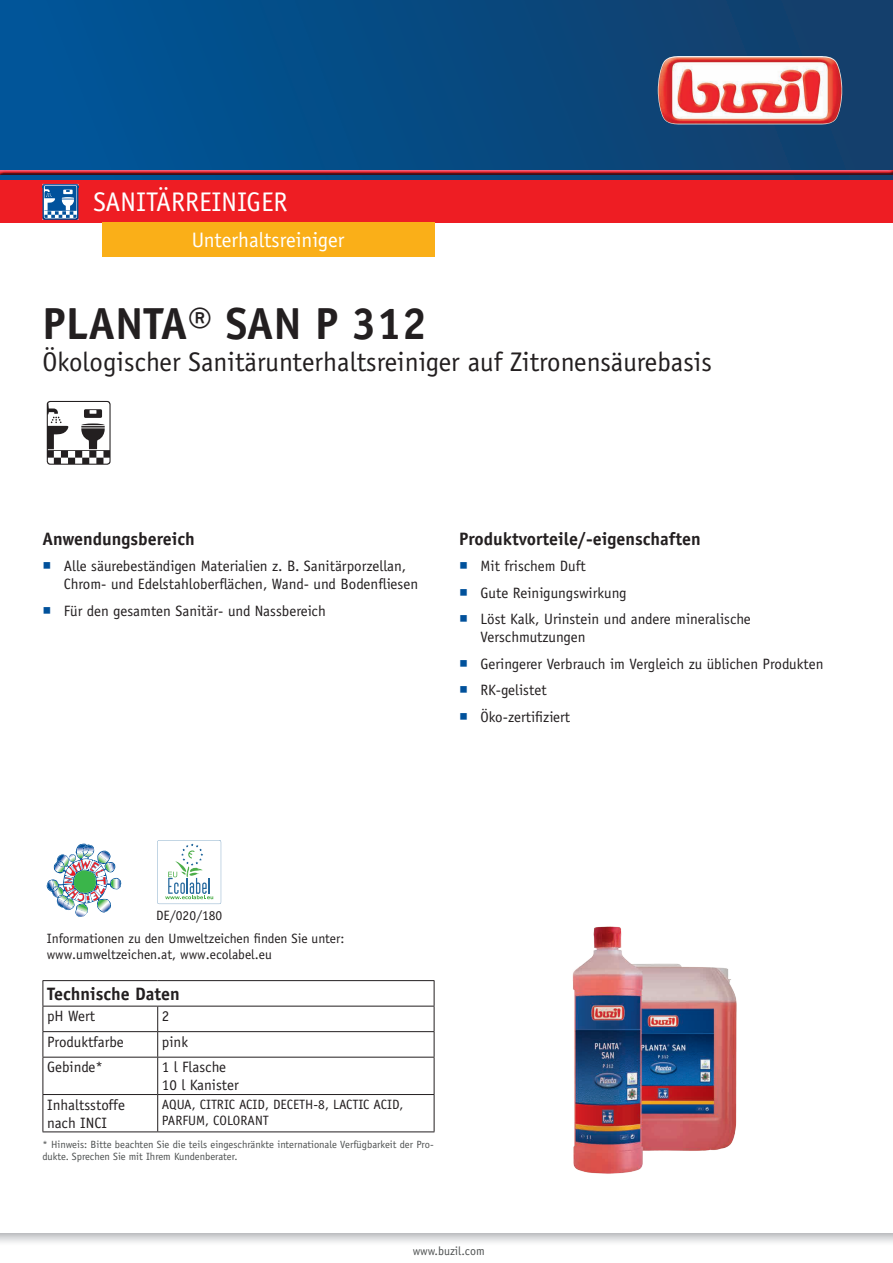
<style>
.page{position:relative;width:893px;height:1263px;background:#fff}
.page>*{position:absolute;margin:0;border:0;box-sizing:border-box;transform-origin:0 0}
.t1{font:700 45px "Officina Sans Std";color:#231f20}
.t2{font:27px "Officina Sans Std";color:#231f20}
.t3{font:27px "Officina Sans Std";color:#fff}
.t4{font:21px "Officina Sans Std";color:#fff}
.t5{font:700 18px "Officina Sans Std";color:#231f20}
.t6{font:15px/18px "Officina Sans Std";color:#231f20}
.t7{font:13.5px/22.5px "Officina Sans Std";color:#231f20}
.t8{font:12px "Officina Sans Std";color:#4e5151}
.t9{font:10.5px/11.7px "Officina Sans Std";color:#4e5151}
.s1{font-family:"Arial Unicode MS";color:#01519b}
</style>
<div class="page">
<div style="left:0;top:0;width:893px;height:180px;background:linear-gradient(to right,#00569a,#143e69)"></div>
<img style="left:658px;top:56px;width:184px;height:68px">
<svg style="left:0;top:1233px;width:893px;height:10px"></svg>
<div style="left:0;top:169px;width:893px;height:6px;background:#015599;opacity:.75"></div>
<div style="left:0;top:180px;width:893px;height:43px;background:#ee1d23"></div>
<img style="left:43px;top:184px;width:35px;height:36px">
<svg style="left:44px;top:185px;width:35px;height:33px"></svg>
<div style="left:102px;top:223px;width:333px;height:34px;background:#faaf18"></div>
<svg style="left:47px;top:401px;width:64px;height:64px"></svg>
<svg style="left:47px;top:844px;width:74px;height:73px"></svg>
<svg style="left:157px;top:840px;width:64px;height:64px"></svg>
<hr style="left:43px;top:1031px;width:115px;height:1px;background:#231f20">
<hr style="left:158px;top:1031px;width:276px;height:1px;background:#231f20">
<svg style="left:157px;top:1007px;width:1px;height:50px"></svg>
<hr style="left:43px;top:1057px;width:115px;height:1px;background:#231f20">
<hr style="left:43px;top:1057px;width:1px;height:37px;background:#231f20">
<hr style="left:158px;top:1057px;width:276px;height:1px;background:#231f20">
<hr style="left:157px;top:1057px;width:1px;height:37px;background:#231f20">
<hr style="left:434px;top:1057px;width:1px;height:37px;background:#231f20">
<hr style="left:43px;top:1094px;width:115px;height:1px;background:#231f20">
<hr style="left:43px;top:1095px;width:1px;height:36px;background:#231f20">
<hr style="left:43px;top:1131px;width:115px;height:1px;background:#231f20">
<hr style="left:158px;top:1094px;width:276px;height:1px;background:#231f20">
<hr style="left:157px;top:1095px;width:1px;height:36px;background:#231f20">
<hr style="left:434px;top:1095px;width:1px;height:36px;background:#231f20">
<hr style="left:158px;top:1131px;width:276px;height:1px;background:#231f20">
<hr style="left:43px;top:980px;width:115px;height:1px;background:#231f20">
<svg style="left:43px;top:981px;width:1px;height:76px"></svg>
<hr style="left:158px;top:980px;width:276px;height:1px;background:#231f20">
<svg style="left:434px;top:981px;width:1px;height:76px"></svg>
<hr style="left:43px;top:1006px;width:115px;height:1px;background:#231f20">
<hr style="left:158px;top:1006px;width:276px;height:1px;background:#231f20">
<img style="left:572px;top:926px;width:165px;height:248px">
<h2 class="t3" style="left:94px;top:186px;width:196px">Sanitärreiniger</h2>
<h3 class="t4" style="left:192px;top:227px;width:154px">Unterhaltsreiniger</h3>
<h1 class="t1" style="left:43px;top:295px;width:386px">PLANTA® SAN P 312</h1>
<h2 class="t2" style="left:43px;top:346px;width:671px">Ökologischer Sanitärunterhaltsreiniger auf Zitronensäurebasis</h2>
<p class="t5" style="left:43px;top:527px;width:154px">Anwendungsbereich</p>
<p class="t6" style="left:64px;top:557px;width:356px;text-indent:-21px"><span class="s1">■</span> Alle säurebeständigen Materialien z. B. Sanitärporzellan,<br>Chrom- und Edelstahloberflächen, Wand- und Bodenfliesen</p>
<p class="t6" style="left:43px;top:601px;width:285px"><span class="s1">■</span> Für den gesamten Sanitär- und Nassbereich</p>
<p class="t5" style="left:459px;top:527px;width:243px">Produktvorteile/-eigenschaften</p>
<p class="t6" style="left:459px;top:557px;width:128px"><span class="s1">■</span> Mit frischem Duft</p>
<p class="t6" style="left:459px;top:583px;width:169px"><span class="s1">■</span> Gute Reinigungswirkung</p>
<p class="t6" style="left:480px;top:610px;width:272px;text-indent:-21px"><span class="s1">■</span> Löst Kalk, Urinstein und andere mineralische<br>Verschmutzungen</p>
<p class="t6" style="left:459px;top:654px;width:366px"><span class="s1">■</span> Geringerer Verbrauch im Vergleich zu üblichen Produkten</p>
<p class="t6" style="left:459px;top:681px;width:89px"><span class="s1">■</span> RK-gelistet</p>
<p class="t6" style="left:459px;top:708px;width:112px"><span class="s1">■</span> Öko-zertifiziert</p>
<p class="t7" style="left:47px;top:904px;width:299px;text-indent:109px">DE/020/180<br>Informationen zu den Umweltzeichen finden Sie unter:</p>
<p class="t7" style="left:47px;top:943px;width:227px">www.umweltzeichen.at, www.ecolabel.eu</p>
<p class="t5" style="left:47px;top:982px;width:134px">Technische Daten</p>
<p class="t6" style="left:47px;top:1007px;width:50px">pH Wert</p>
<p class="t6" style="left:162px;top:1007px;width:9px">2</p>
<p class="t6" style="left:47px;top:1033px;width:78px">Produktfarbe</p>
<p class="t6" style="left:162px;top:1033px;width:28px">pink</p>
<p class="t6" style="left:47px;top:1058px;width:57px">Gebinde*</p>
<p class="t6" style="left:162px;top:1058px;width:79px">1 l Flasche<br>10 l Kanister</p>
<p class="t6" style="left:47px;top:1095px;width:79px">Inhaltsstoffe nach INCI</p>
<p class="t7" style="left:162px;top:1093px;width:51px">AQUA, CITRI</p>
<p class="t7" style="left:162px;top:1096px;width:243px;line-height:16.2px;text-indent:67px">C ACID, DECETH-8, LACTIC ACID,<br>PARFUM, COLORANT</p>
<p class="t9" style="left:43px;top:1139px;width:393px">* Hinweis: Bitte beachten Sie die teils eingeschränkte internationale Verfügbarkeit der Pro&shy;dukte. Sprechen Sie mit Ihrem Kundenberater.</p>
<p class="t8" style="left:413px;top:1243px;width:74px">www.buzil.com</p>
</div>
